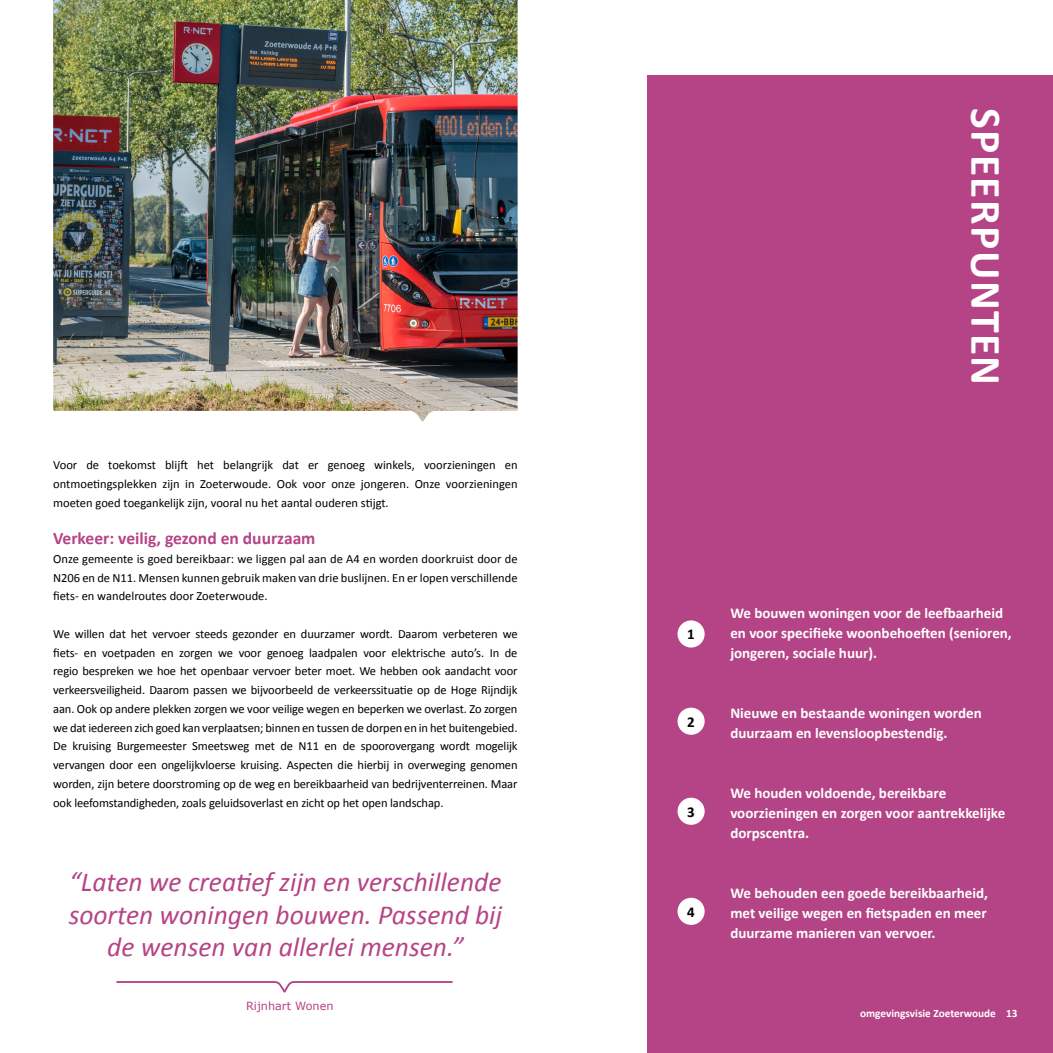
<style>
.page{position:relative;width:1053px;height:1053px;background:#fff}
.page>*{position:absolute;margin:0;border:0;box-sizing:border-box;transform-origin:0 0}
.t1{font:700 43.75px "Calibri";letter-spacing:.03em;color:#fff}
.t2{font:italic 27.5px/32.5px "Calibri";color:#b54486;text-align:center}
.t3{font:700 17.5px "Calibri";color:#b54486}
.t4{font:700 15px/20px "Calibri";color:#fff}
.t5{font:700 15px "Calibri";color:#000}
.t6{font:12.5px/18.8px "Calibri";letter-spacing:-.005em;color:#000;text-align:justify}
.t7{font:700 11.25px "Calibri";color:#fff}
.t8{font:11.25px "Verdana";color:#b54486}
</style>
<div class="page">
<div style="left:647px;top:75px;width:405px;height:977px;background:#b54486"></div>
<div style="left:677px;top:620px;width:27px;height:27px;background:#fff;border-radius:50%"></div>
<div style="left:677px;top:707px;width:27px;height:27px;background:#fff;border-radius:50%"></div>
<div style="left:677px;top:797px;width:27px;height:27px;background:#fff;border-radius:50%"></div>
<div style="left:677px;top:897px;width:27px;height:27px;background:#fff;border-radius:50%"></div>
<img style="left:53px;top:0;width:464px;height:422px">
<svg style="left:116px;top:981px;width:337px;height:12px"></svg>
<p class="t6" style="left:53px;top:455px;width:466px">Voor de toekomst blijft het belangrijk dat er genoeg winkels, voorzieningen en ontmoetingsplekken zijn in Zoeterwoude. Ook voor onze jongeren. Onze voorzieningen moeten goed toegankelijk zijn, vooral nu het aantal ouderen stijgt.</p>
<h3 class="t3" style="left:53px;top:527px;width:264px">Verkeer: veilig, gezond en duurzaam</h3>
<p class="t6" style="left:53px;top:548px;width:466px">Onze gemeente is goed bereikbaar: we liggen pal aan de A4 en worden doorkruist door de N206 en de N11. Mensen kunnen gebruik maken van drie buslijnen. En er lopen verschillende fiets- en wandelroutes door Zoeterwoude.</p>
<p class="t6" style="left:53px;top:623px;width:466px">We willen dat het vervoer steeds gezonder en duurzamer wordt. Daarom verbeteren we fiets- en voetpaden en zorgen we voor genoeg laadpalen voor elektrische auto’s. In de regio bespreken we hoe het openbaar vervoer beter moet. We hebben ook aandacht voor verkeersveiligheid. Daarom passen we bijvoorbeeld de verkeerssituatie op de Hoge Rijndijk aan. Ook op andere plekken zorgen we voor veilige wegen en beperken we overlast. Zo zorgen we dat iedereen zich goed kan verplaatsen; binnen en tussen de dorpen en in het buitengebied.<br>De kruising Burgemeester Smeetsweg met de N11 en de spoorovergang wordt mogelijk vervangen door een ongelijkvloerse kruising. Aspecten die hierbij in overweging genomen worden, zijn betere doorstroming op de weg en bereikbaarheid van bedrijventerreinen. Maar ook leefomstandigheden, zoals geluidsoverlast en zicht op het open landschap.</p>
<h2 class="t2" style="left:69px;top:864px;width:435px">“Laten we creatief zijn en verschillende soorten woningen bouwen. Passend bij de wensen van allerlei mensen.”</h2>
<p class="t8" style="left:246px;top:998px;width:89px">Rijnhart Wonen</p>
<h1 class="t1" style="left:1012px;top:108px;width:278px;rotate:90deg">SPEERPUNTEN</h1>
<p class="t5" style="left:687px;top:625px;width:9px">1</p>
<p class="t5" style="left:687px;top:712px;width:9px">2</p>
<p class="t5" style="left:687px;top:802px;width:9px">3</p>
<p class="t5" style="left:687px;top:902px;width:9px">4</p>
<p class="t4" style="left:730px;top:602px;width:283px">We bouwen woningen voor de leefbaarheid en voor specifieke woonbehoeften (senioren, jongeren, sociale huur).</p>
<p class="t4" style="left:730px;top:702px;width:253px">Nieuwe en bestaande woningen worden duurzaam en levensloopbestendig.</p>
<p class="t4" style="left:730px;top:782px;width:276px">We houden voldoende, bereikbare voorzieningen en zorgen voor aantrekkelijke dorpscentra.</p>
<p class="t4" style="left:730px;top:882px;width:259px;text-align:justify">We behouden een goede bereikbaarheid, met veilige wegen en fietspaden en meer duurzame manieren van vervoer.</p>
<p class="t7" style="left:860px;top:1006px;width:159px">omgevingsvisie Zoeterwoude 13</p>
</div>
